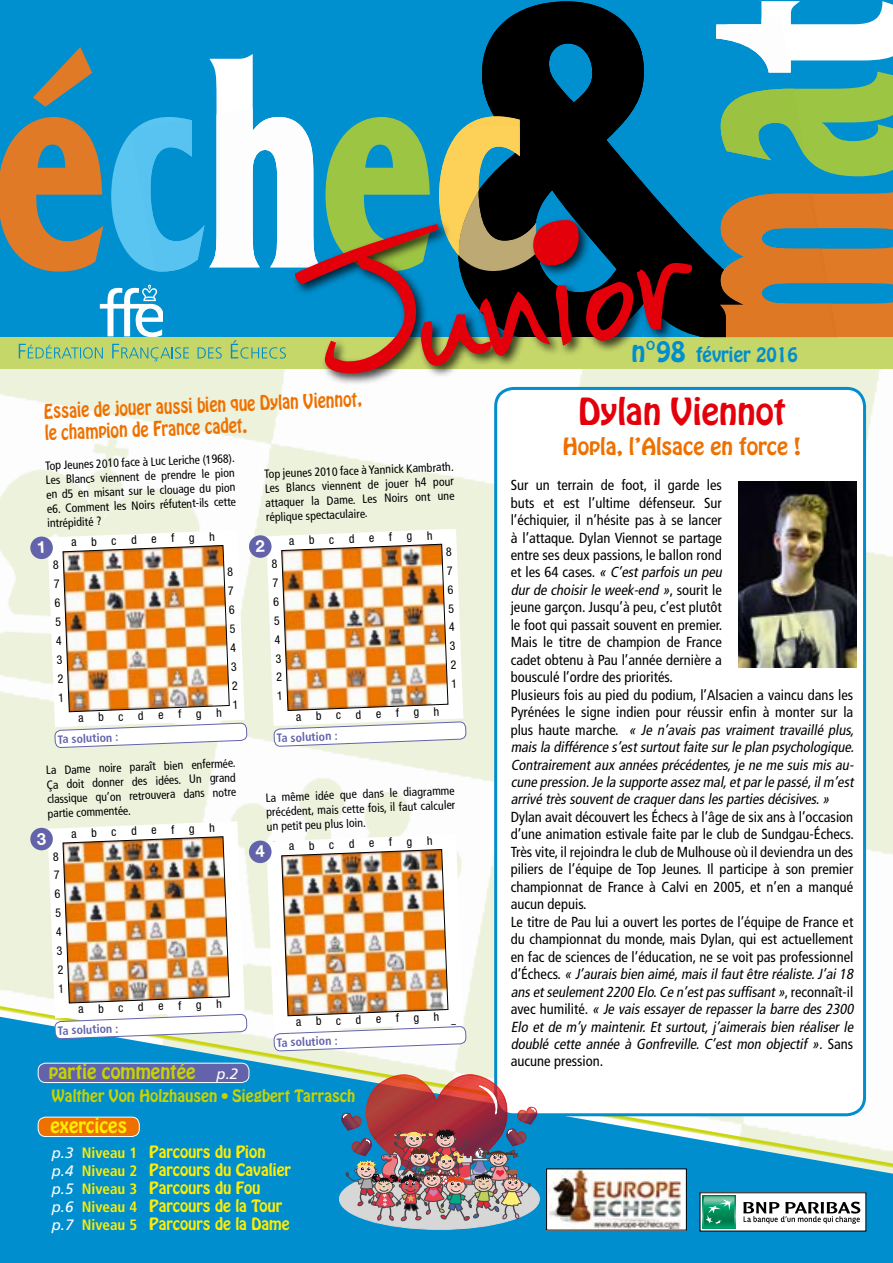
<style>
.page{position:relative;width:893px;height:1263px;background:#fff}
.page>*{position:absolute;margin:0;border:0;box-sizing:border-box;transform-origin:0 0}
.t1{font:33px "Hobo Std";color:#e3000b}
.t2{font:21px "Hobo Std";color:#ee7100}
.t3{font:18px/21.9px "Hobo Std";color:#ee7100;scale:.86 1}
.t4{font:18px "Hobo Std";color:#c7d300}
.t5{font:18px "Hobo Std";color:#008ecf}
.t6{font:18px "Hobo Std";color:#ffed00}
.t7{font:15px/18px "Hobo Std";color:#ffed00}
.t8{font:15px "Hobo Std";color:#c7d300}
.t9{font:condensed 14.55px/17.4px "Frutiger";color:#000}
.t10{font:condensed 12px/14.5px "Frutiger";color:#000;text-align:justify}
.t11{font:condensed 12px/18.9px "Helvetica Neue LT Std";color:#000;text-align:justify}
.t12{font:700 condensed 12px "Frutiger";color:#6363ab}
.s1{font-family:"Frutiger";font-style:italic;font-size:15px;color:#fff}
.s2{font-family:"Frutiger";font-style:italic;color:#fff}
.s3{font-family:"Frutiger";font-weight:700;font-stretch:condensed}
.s4{font-size:25.5px}
.s5{font-style:italic}
</style>
<div class="page">
<img style="left:0;top:368px;width:893px;height:627px">
<div style="left:0;top:0;width:893px;height:338px;background:#008fcf"></div>
<svg style="left:489px;top:1px;width:149px;height:40px;fill:#000"></svg>
<svg style="left:771px;top:192px;width:122px;height:145px"></svg>
<div style="left:0;top:337px;width:893px;height:31px;background:#c6d76a"></div>
<img style="left:486px;top:41px;width:234px;height:296px">
<img style="left:720px;top:194px;width:117px;height:143px">
<svg style="left:716px;top:1px;width:177px;height:175px"></svg>
<div style="left:291px;top:217px;width:413px;height:169px;background:#000;opacity:.75"></div>
<svg style="left:0;top:47px;width:579px;height:326px"></svg>
<svg style="left:586px;top:263px;width:106px;height:78px"></svg>
<div style="left:30px;top:536px;width:23px;height:23px;background:#6363ab;border-radius:50%"></div>
<svg style="left:0;top:1017px;width:893px;height:246px;background:#259dcf"></svg>
<div style="left:30px;top:827px;width:23px;height:23px;background:#6363ab;border-radius:50%"></div>
<div style="left:249px;top:535px;width:23px;height:23px;background:#6363ab;border-radius:50%"></div>
<div style="left:249px;top:840px;width:23px;height:23px;background:#6363ab;border-radius:50%"></div>
<div style="left:700px;top:1193px;width:166px;height:38px;background:#fff"></div>
<div style="left:703px;top:1196px;width:32px;height:32px;background:#009a6a"></div>
<svg style="left:703px;top:1196px;width:32px;height:30px"></svg>
<svg style="left:743px;top:1201px;width:117px;height:23px"></svg>
<div style="left:38px;top:1117px;width:101px;height:19px;background:#ee7100;border-radius:7px"></div>
<div style="left:38px;top:1117px;width:101px;height:20px;border:1px solid #fff;border-radius:7px"></div>
<div style="left:496px;top:388px;width:368px;height:727px;background:#fff;border-radius:18px"></div>
<div style="left:494px;top:387px;width:372px;height:729px;border:3px solid #008ecf;border-radius:18px"></div>
<img style="left:739px;top:482px;width:117px;height:185px">
<div style="left:339px;top:1168px;width:200px;height:61px;background:#d7d7d7;border-radius:50%"></div>
<img style="left:341px;top:1061px;width:196px;height:160px">
<img style="left:548px;top:1171px;width:136px;height:57px">
<div style="left:38px;top:1063px;width:211px;height:19px;background:#6363ab;border-radius:7px"></div>
<div style="left:38px;top:1063px;width:211px;height:20px;border:1px solid #fff;border-radius:7px"></div>
<img style="left:38px;top:530px;width:209px;height:218px">
<img style="left:37px;top:821px;width:210px;height:218px">
<img style="left:256px;top:529px;width:210px;height:217px">
<img style="left:256px;top:834px;width:210px;height:217px">
<p class="t3" style="left:44px;top:400px;width:371px;rotate:-2deg">Essaie de jouer aussi bien que Dylan Viennot, le champion de France cadet.</p>
<p class="t10" style="left:45px;top:458px;width:191px;rotate:-2deg">Top Jeunes 2010 face à Luc Leriche (1968).<br>Les Blancs viennent de prendre le pion en d5 en misant sur le clouage du pion e6. Comment les Noirs réfutent-ils cette intrépidité ?</p>
<p class="t11" style="left:71px;top:532px;width:145px;rotate:-2deg">a b c d e f g h</p>
<p class="t10" style="left:264px;top:466px;width:191px;rotate:-2deg">Top jeunes 2010 face à Yannick Kambrath.<br>Les Blancs viennent de jouer h4 pour attaquer la Dame. Les Noirs ont une réplique spectaculaire.</p>
<p class="t11" style="left:289px;top:531px;width:145px;rotate:-2deg">a b c d e f g h</p>
<p class="t11" style="left:446px;top:542px;width:8px;rotate:-2deg">8<br>7<br>6<br>5<br>4<br>3<br>2<br>1</p>
<p class="t11" style="left:271px;top:554px;width:8px;rotate:-2deg">8<br>7<br>6<br>5<br>4<br>3<br>2<br>1</p>
<p class="t11" style="left:53px;top:556px;width:8px;rotate:-2deg">8<br>7<br>6<br>5<br>4<br>3<br>2<br>1</p>
<p class="t11" style="left:227px;top:562px;width:8px;rotate:-2deg">8<br>7<br>6<br>5<br>4<br>3<br>2<br>1</p>
<p class="t12" style="left:57px;top:732px;width:62px;rotate:-2deg">Ta solution :</p>
<p class="t11" style="left:296px;top:707px;width:145px;rotate:-2deg">a b c d e f g h</p>
<p class="t11" style="left:78px;top:708px;width:145px;rotate:-2deg">a b c d e f g h</p>
<p class="t12" style="left:277px;top:731px;width:62px;rotate:-2deg">Ta solution :</p>
<p class="t10" style="left:46px;top:763px;width:191px;rotate:-2deg">La Dame noire paraît bien enfermée.<br>Ça doit donner des idées. Un grand classique qu’on retrouvera dans notre partie commentée.</p>
<p class="t11" style="left:53px;top:847px;width:8px;rotate:-2deg">8<br>7<br>6<br>5<br>4<br>3<br>2<br>1</p>
<p class="t11" style="left:71px;top:823px;width:145px;rotate:-2deg">a b c d e f g h</p>
<p class="t11" style="left:78px;top:999px;width:145px;rotate:-2deg">a b c d e f g h</p>
<p class="t12" style="left:57px;top:1023px;width:62px;rotate:-2deg">Ta solution :</p>
<p class="t10" style="left:265px;top:790px;width:191px;rotate:-2deg">La même idée que dans le diagramme précédent, mais cette fois, il faut calculer un petit peu plus loin.</p>
<p class="t11" style="left:289px;top:836px;width:145px;rotate:-2deg">a b c d e f g h</p>
<p class="t11" style="left:296px;top:1012px;width:145px;rotate:-2deg">a b c d e f g h</p>
<p class="t12" style="left:277px;top:1035px;width:62px;rotate:-2deg">Ta solution :</p>
<p class="t4" style="left:49px;top:1059px;width:191px">partie commentée <span class="s1">p.2</span></p>
<p class="t8" style="left:52px;top:1085px;width:305px">Walther Von Holzhausen • Siegbert Tarrasch</p>
<p class="t6" style="left:50px;top:1113px;width:78px">exercices</p>
<p class="t7" style="left:52px;top:1143px;width:241px"><span class="s2">p.3</span> <span class="s3">Niveau 1</span> Parcours du Pion <span class="s2">p.4</span> <span class="s3">Niveau 2</span> Parcours du Cavalier <span class="s2">p.5</span> <span class="s3">Niveau 3</span> Parcours du Fou<br><span class="s2">p.6</span> <span class="s3">Niveau 4</span> Parcours de la Tour <span class="s2">p.7</span> <span class="s3">Niveau 5</span> Parcours de la Dame</p>
<p class="t5" style="left:631px;top:343px;width:168px"><span class="s4">n°98</span> février 2016</p>
<h1 class="t1" style="left:578px;top:388px;width:209px">Dylan Viennot</h1>
<h2 class="t2" style="left:563px;top:432px;width:240px">Hopla, l’Alsace en force !</h2>
<p class="t9" style="left:511px;top:476px;width:348px">Sur un terrain de foot, il garde les<br>buts et est l’ultime défenseur. Sur<br>l’échiquier, il n’hésite pas à se lancer<br>à l’attaque. Dylan Viennot se partage<br>entre ses deux passions, le ballon rond<br>et l e s 6 4 c a s e s . <span class="s5">« C’est parfois un peu<br>dur de choisir le week-end »</span>, s o u r i t l e<br>jeune garçon. Jusqu’à peu, c’est plutôt<br>le foot qui passait souvent en premier.<br>Mais le titre de champion de France<br>cadet obtenu à Pau l’année dernière a<br>bousculé l’ordre des priorités.<br>Plusieurs fois au pied du podium, l’Alsacien a vaincu dans les Pyrénées le signe indien pour réussir enfin à monter sur la p l u s h a u t e m a r c h e . <span class="s5">« Je n’avais pas vraiment travaillé plus, maisla différence s’estsurtoutfaite surle plan psychologique.<br>Contrairement aux années précédentes,je ne me suis mis au&shy;cune pression.Je la supporte assez mal,etparle passé,ilm’est arrivé trèssouventde craquerdanslespartiesdécisives.»</span></p>
<p class="t9" style="left:511px;top:808px;width:347px">Dylan avait découvert les Échecs à l’âge de six ans à l’occasion d’une animation estivale faite par le club de Sundgau-Échecs.<br>Très vite, il rejoindra le club de Mulhouse où il deviendra un des piliers de l’équipe de Top Jeunes. Il participe à son premier championnat de France à Calvi en 2005, et n’en a manqué aucun depuis.<br>Le titre de Pau lui a ouvert les portes de l’équipe de France et du championnat du monde, mais Dylan, qui est actuellement en fac de sciences de l’éducation, ne se voit pas professionnel d ’ É c h e c s . <span class="s5">« J’auraisbien aimé,maisilfautêtre réaliste.J’ai18 ansetseulement2200 Elo.Ce n’estpassuffisant»</span>, r e c o n n a ît - i l a v e c h u m i l i t é . <span class="s5">« Je vais essayer de repasser la barre des 2300<br>Elo et de m’y maintenir. Et surtout, j ’aimerais bien réaliser le doublé cette année à Gonfreville. C’est mon objectif ».</span> S a n s aucune pression.</p>
</div>
